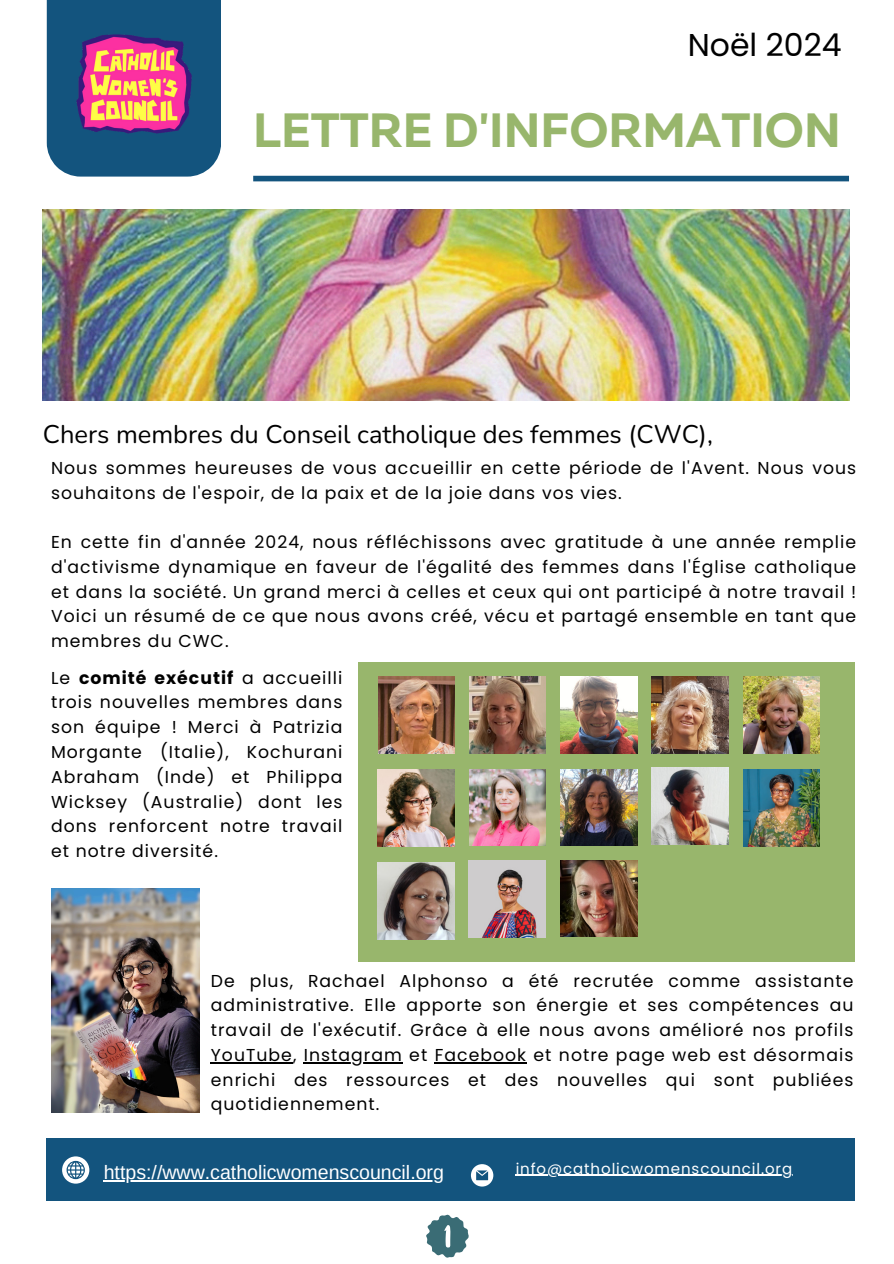
<style>
.page{position:relative;width:894px;height:1264px;background:#fff}
.page>*{position:absolute;margin:0;border:0;box-sizing:border-box;transform-origin:0 0}
.t1{font:700 48px "Muller";color:#98b66c}
.t2{font:31.5px "Poppins";color:#000}
.t3{font:25.5px "Nunito";color:#000}
.t4{font:19.5px "Arimo";color:#fff}
.t5{font:17.25px/24.8px "Poppins";letter-spacing:.06em;color:#000;text-align:justify}
.t6{font:15px "Poppins";letter-spacing:.06em;color:#fff}
.s1{font-weight:700}
</style>
<div class="page">
<img style="left:43px;top:209px;width:805px;height:192px">
<div style="left:47px;top:0;width:174px;height:177px;background:#13547e"></div>
<div style="left:253px;top:176px;width:595px;height:5px;background:#13547e"></div>
<div style="left:358px;top:662px;width:496px;height:300px;background:#98b66c"></div>
<img style="left:76px;top:34px;width:116px;height:100px">
<div style="left:47px;top:1137px;width:807px;height:63px;background:#13547e"></div>
<svg style="left:471px;top:1164px;width:22px;height:22px"></svg>
<svg style="left:62px;top:1156px;width:27px;height:27px"></svg>
<hr style="left:515px;top:1174px;width:278px;height:1px;background:#fff">
<hr style="left:104px;top:1179px;width:340px;height:1px;background:#fff">
<svg style="left:426px;top:1214px;width:43px;height:44px"></svg>
<img style="left:378px;top:676px;width:76px;height:77px">
<img style="left:469px;top:676px;width:76px;height:77px">
<img style="left:377px;top:769px;width:77px;height:77px">
<img style="left:377px;top:862px;width:77px;height:77px">
<img style="left:469px;top:769px;width:76px;height:76px">
<img style="left:468px;top:860px;width:77px;height:77px">
<img style="left:560px;top:769px;width:77px;height:76px">
<img style="left:560px;top:860px;width:77px;height:76px">
<img style="left:651px;top:768px;width:77px;height:76px">
<img style="left:560px;top:676px;width:77px;height:77px">
<img style="left:651px;top:676px;width:77px;height:77px">
<img style="left:743px;top:770px;width:76px;height:76px">
<img style="left:743px;top:676px;width:76px;height:77px">
<img style="left:51px;top:888px;width:148px;height:224px">
<hr style="left:211px;top:1061px;width:82px;height:2px;background:#000">
<hr style="left:304px;top:1061px;width:99px;height:2px;background:#000">
<hr style="left:434px;top:1061px;width:93px;height:2px;background:#000">
<p class="t2" style="left:687px;top:22px;width:155px">Noël 2024</p>
<p class="t1" style="left:253px;top:110px;width:589px">LETTRE D'INFORMATION</p>
<p class="t3" style="left:43px;top:417px;width:671px">Chers membres du Conseil catholique des femmes (CWC),</p>
<p class="t5" style="left:51px;top:455px;width:806px">Nous sommes heureuses de vous accueillir en cette période de l'Avent. Nous vous souhaitons de l'espoir, de la paix et de la joie dans vos vies.</p>
<p class="t5" style="left:51px;top:529px;width:806px">En cette fin d'année 2024, nous réfléchissons avec gratitude à une année remplie d'activisme dynamique en faveur de l'égalité des femmes dans l'Église catholique et dans la société. Un grand merci à celles et ceux qui ont participé à notre travail !<br>Voici un résumé de ce que nous avons créé, vécu et partagé ensemble en tant que membres du CWC.</p>
<p class="t5" style="left:51px;top:665px;width:293px">Le <span class="s1">comité exécutif</span> a accueilli trois nouvelles membres dans son équipe ! Merci à Patrizia Morgante (Italie), Kochurani Abraham (Inde) et Philippa Wicksey (Australie) dont les dons renforcent notre travail et notre diversité.</p>
<h5 class="t5" style="left:211px;top:968px;width:644px">De plus, Rachael Alphonso a été recrutée comme assistante administrative. Elle apporte son énergie et ses compétences au travail de l'exécutif. Grâce à elle nous avons amélioré nos profils YouTube, Instagram et Facebook et notre page web est désormais</h5>
<p class="t5" style="left:211px;top:1067px;width:644px">enrichi des ressources et des nouvelles qui sont publiées quotidiennement.</p>
<h2 class="t4" style="left:104px;top:1161px;width:342px">https://www.catholicwomenscouncil.org</h2>
<p class="t6" style="left:515px;top:1157px;width:278px">info@catholicwomenscouncil.org</p>
</div>
